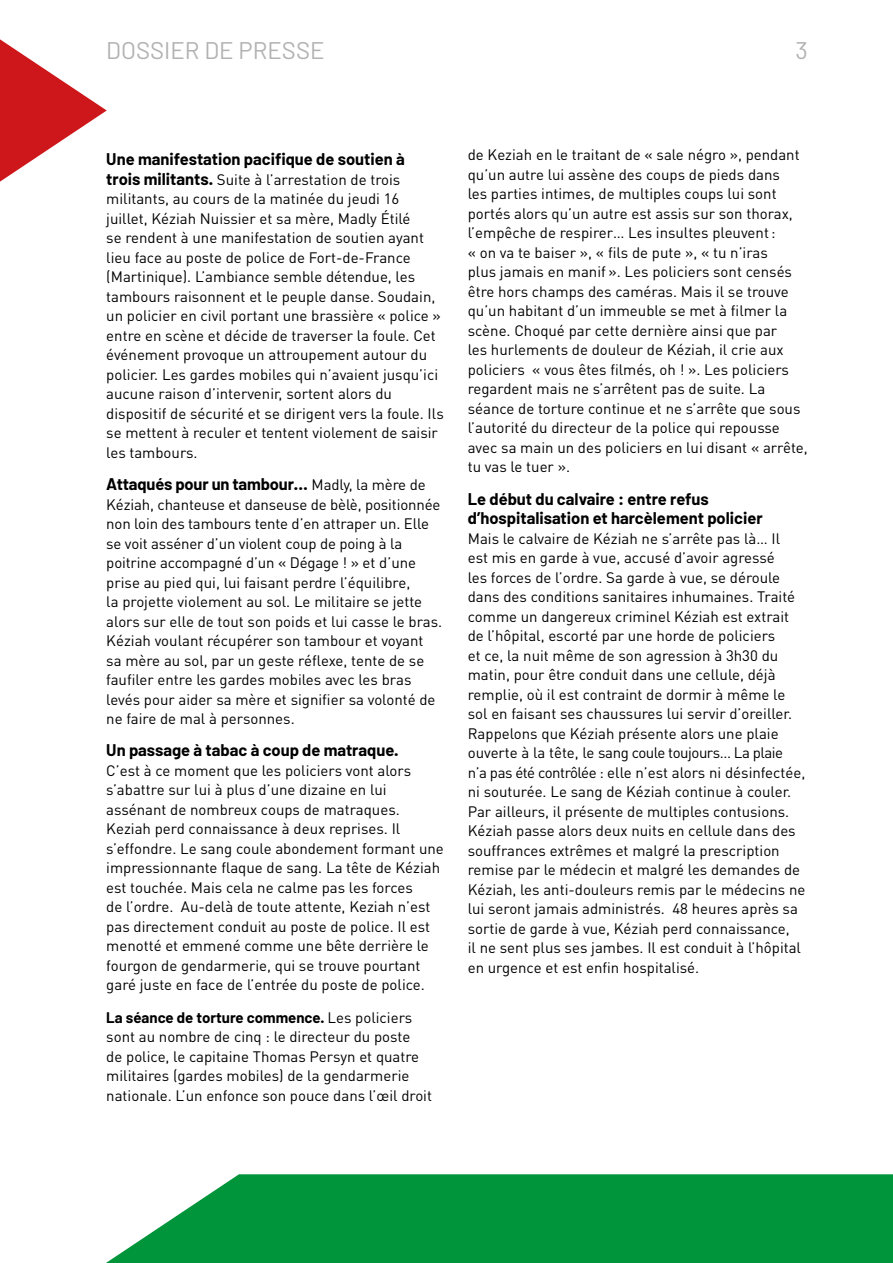
<style>
.page{position:relative;width:893px;height:1263px;background:#fff}
.page>*{position:absolute;margin:0;border:0;box-sizing:border-box;transform-origin:0 0}
.t1{font:24px "Barlow";color:#b3b2b2}
.t2{font:700 16.5px/19.5px "Barlow";color:#000}
.t3{font:15px/19.5px "DIN Pro";color:#000}
.t4{font:700 15px "Barlow";color:#000}
.s1{font-family:"Barlow";font-weight:700;font-size:16.5px}
.s2{font-family:"DIN Pro";font-weight:400;font-size:15px}
.s3{font-family:"DIN Pro";font-weight:400}
</style>
<div class="page">
<svg style="left:0;top:39px;width:107px;height:143px"></svg>
<svg style="left:106px;top:1174px;width:787px;height:89px;fill:#00953b"></svg>
<h1 class="t1" style="left:106px;top:36px;width:220px">DOSSIER DE PRESSE</h1>
<h1 class="t1" style="left:795px;top:36px;width:14px">3</h1>
<p class="t2" style="left:106px;top:149px;width:300px">Une manifestation pacifique de soutien à</p>
<p class="t3" style="left:106px;top:169px;width:339px"><span class="s1">trois militants.</span> Suite à l’arrestation de trois militants, au cours de la matinée du jeudi 16 juillet, Kéziah Nuissier et sa mère, Madly Étilé<br>se rendent à une manifestation de soutien ayant lieu face au poste de police de Fort-de-France (Martinique). L’ambiance semble détendue, les tambours raisonnent et le peuple danse. Soudain, un policier en civil portant une brassière « police » entre en scène et décide de traverser la foule. Cet événement provoque un attroupement autour du policier. Les gardes mobiles qui n’avaient jusqu’ici aucune raison d’intervenir, sortent alors du dispositif de sécurité et se dirigent vers la foule. Ils se mettent à reculer et tentent violement de saisir les tambours.</p>
<p class="t2" style="left:106px;top:474px;width:321px">Attaqués pour un tambour… <span class="s2">Madly, la mère de</span></p>
<p class="t3" style="left:106px;top:494px;width:338px">Kéziah, chanteuse et danseuse de bèlè, positionnée non loin des tambours tente d’en attraper un. Elle se voit asséner d’un violent coup de poing à la poitrine accompagné d’un « Dégage ! » et d’une prise au pied qui, lui faisant perdre l’équilibre,<br>la projette violement au sol. Le militaire se jette alors sur elle de tout son poids et lui casse le bras.<br>Kéziah voulant récupérer son tambour et voyant sa mère au sol, par un geste réflexe, tente de se faufiler entre les gardes mobiles avec les bras levés pour aider sa mère et signifier sa volonté de ne faire de mal à personnes.</p>
<p class="t2" style="left:106px;top:741px;width:294px">Un passage à tabac à coup de matraque.</p>
<p class="t3" style="left:106px;top:760px;width:339px">C’est à ce moment que les policiers vont alors s’abattre sur lui à plus d’une dizaine en lui assénant de nombreux coups de matraques.<br>Keziah perd connaissance à deux reprises. Il s’effondre. Le sang coule abondement formant une impressionnante flaque de sang. La tête de Kéziah est touchée. Mais cela ne calme pas les forces<br>de l’ordre. Au-delà de toute attente, Keziah n’est pas directement conduit au poste de police. Il est menotté et emmené comme une bête derrière le fourgon de gendarmerie, qui se trouve pourtant garé juste en face de l’entrée du poste de police.</p>
<p class="t4" style="left:106px;top:1008px;width:307px">La séance de torture commence. <span class="s3">Les policiers</span></p>
<p class="t3" style="left:106px;top:1026px;width:327px">sont au nombre de cinq : le directeur du poste<br>de police, le capitaine Thomas Persyn et quatre militaires (gardes mobiles) de la gendarmerie nationale. L’un enfonce son pouce dans l’œil droit</p>
<p class="t3" style="left:468px;top:144px;width:342px">de Keziah en le traitant de « sale négro », pendant qu’un autre lui assène des coups de pieds dans<br>les parties intimes, de multiples coups lui sont portés alors qu’un autre est assis sur son thorax, l’empêche de respirer… Les insultes pleuvent :<br>« on va te baiser », « fils de pute », « tu n’iras<br>plus jamais en manif ». Les policiers sont censés être hors champs des caméras. Mais il se trouve qu’un habitant d’un immeuble se met à filmer la scène. Choqué par cette dernière ainsi que par<br>les hurlements de douleur de Kéziah, il crie aux policiers « vous êtes filmés, oh ! ». Les policiers regardent mais ne s’arrêtent pas de suite. La séance de torture continue et ne s’arrête que sous l’autorité du directeur de la police qui repousse avec sa main un des policiers en lui disant « arrête, tu vas le tuer ».</p>
<p class="t2" style="left:468px;top:489px;width:296px">Le début du calvaire : entre refus d’hospitalisation et harcèlement policier</p>
<p class="t3" style="left:468px;top:528px;width:339px">Mais le calvaire de Kéziah ne s’arrête pas là… Il<br>est mis en garde à vue, accusé d’avoir agressé<br>les forces de l’ordre. Sa garde à vue, se déroule dans des conditions sanitaires inhumaines. Traité comme un dangereux criminel Kéziah est extrait de l’hôpital, escorté par une horde de policiers<br>et ce, la nuit même de son agression à 3h30 du matin, pour être conduit dans une cellule, déjà remplie, où il est contraint de dormir à même le sol en faisant ses chaussures lui servir d’oreiller.<br>Rappelons que Kéziah présente alors une plaie ouverte à la tête, le sang coule toujours… La plaie n’a pas été contrôlée : elle n’est alors ni désinfectée, ni souturée. Le sang de Kéziah continue à couler.<br>Par ailleurs, il présente de multiples contusions.<br>Kéziah passe alors deux nuits en cellule dans des souffrances extrêmes et malgré la prescription remise par le médecin et malgré les demandes de Kéziah, les anti-douleurs remis par le médecins ne lui seront jamais administrés. 48 heures après sa sortie de garde à vue, Kéziah perd connaissance,<br>il ne sent plus ses jambes. Il est conduit à l’hôpital en urgence et est enfin hospitalisé.</p>
</div>
